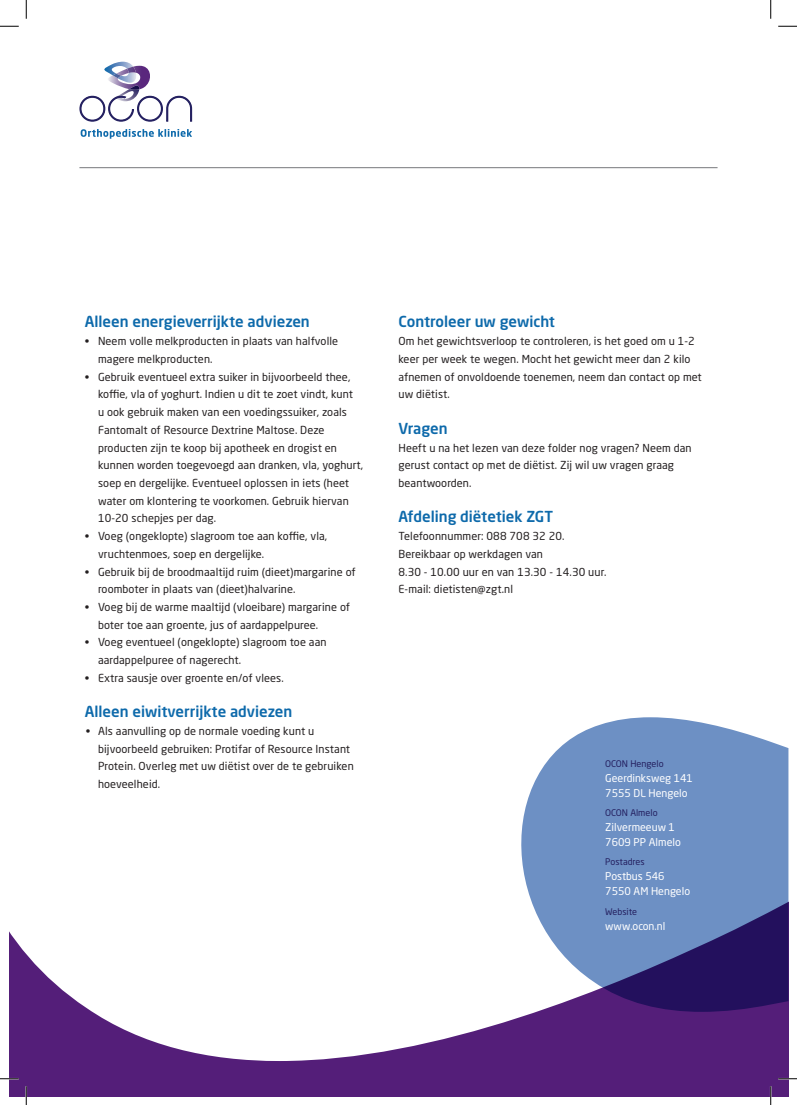
<style>
.page{position:relative;width:797px;height:1105px;background:#fff}
.page>*{position:absolute;margin:0;border:0;box-sizing:border-box;transform-origin:0 0}
.PLATTE_TEKST{font:500 15px "Neo Sans Std";color:#0e6aab}
.PLATTE_TEKST-2{font:11px/17.8px "Neo Sans Std";letter-spacing:.01em;color:#231f20}
.t1{font:10.62px "Neo Sans Std";color:#fff}
.t2{font:9px "Neo Sans Std";color:#252161}
</style>
<div class="page">
<div style="left:9px;top:764px;width:779px;height:332px;background:#541e79"></div>
<svg style="left:9px;top:764px;width:527px;height:297px;background:#efeaf2"></svg>
<svg style="left:520px;top:717px;width:268px;height:295px;background:#7389bb"></svg>
<hr style="left:79px;top:167px;width:638px;height:1px;background:#76787b">
<svg style="left:79px;top:62px;width:113px;height:60px"></svg>
<svg style="left:81px;top:129px;width:111px;height:10px"></svg>
<svg style="left:0;top:25px;width:19px;height:2px"></svg>
<svg style="left:778px;top:25px;width:19px;height:2px"></svg>
<svg style="left:0;top:1078px;width:19px;height:1px"></svg>
<svg style="left:778px;top:1078px;width:19px;height:1px"></svg>
<svg style="left:25px;top:0;width:2px;height:19px"></svg>
<svg style="left:25px;top:1086px;width:2px;height:19px"></svg>
<svg style="left:770px;top:0;width:1px;height:19px"></svg>
<svg style="left:770px;top:1086px;width:1px;height:19px"></svg>
<p class="PLATTE_TEKST" style="left:85px;top:312px;width:227px">Alleen energieverrijkte adviezen</p>
<p class="PLATTE_TEKST-2" style="left:85px;top:332px;width:255px">• Neem volle melkproducten in plaats van halfvolle</p>
<p class="PLATTE_TEKST-2" style="left:98px;top:350px;width:116px">magere melkproducten.</p>
<p class="PLATTE_TEKST-2" style="left:85px;top:368px;width:267px">• Gebruik eventueel extra suiker in bijvoorbeeld thee,</p>
<p class="PLATTE_TEKST-2" style="left:98px;top:385px;width:256px">koffie, vla of yoghurt. Indien u dit te zoet vindt, kunt</p>
<p class="PLATTE_TEKST-2" style="left:98px;top:403px;width:250px">u ook gebruik maken van een voedingssuiker, zoals</p>
<p class="PLATTE_TEKST-2" style="left:98px;top:421px;width:228px">Fantomalt of Resource Dextrine Maltose. Deze</p>
<p class="PLATTE_TEKST-2" style="left:98px;top:438px;width:240px">producten zijn te koop bij apotheek en drogist en</p>
<p class="PLATTE_TEKST-2" style="left:98px;top:456px;width:267px">kunnen worden toegevoegd aan dranken, vla, yoghurt,</p>
<p class="PLATTE_TEKST-2" style="left:98px;top:474px;width:252px">soep en dergelijke. Eventueel oplossen in iets (heet</p>
<p class="PLATTE_TEKST-2" style="left:98px;top:492px;width:252px">water om klontering te voorkomen. Gebruik hiervan</p>
<p class="PLATTE_TEKST-2" style="left:98px;top:509px;width:120px">10-20 schepjes per dag.</p>
<p class="PLATTE_TEKST-2" style="left:85px;top:527px;width:244px">• Voeg (ongeklopte) slagroom toe aan koffie, vla,</p>
<p class="PLATTE_TEKST-2" style="left:98px;top:545px;width:168px">vruchtenmoes, soep en dergelijke.</p>
<p class="PLATTE_TEKST-2" style="left:85px;top:562px;width:272px">• Gebruik bij de broodmaaltijd ruim (dieet)margarine of</p>
<p class="PLATTE_TEKST-2" style="left:98px;top:580px;width:199px">roomboter in plaats van (dieet)halvarine.</p>
<p class="PLATTE_TEKST-2" style="left:85px;top:598px;width:267px">• Voeg bij de warme maaltijd (vloeibare) margarine of</p>
<p class="PLATTE_TEKST-2" style="left:98px;top:616px;width:222px">boter toe aan groente, jus of aardappelpuree.</p>
<p class="PLATTE_TEKST-2" style="left:85px;top:633px;width:243px">• Voeg eventueel (ongeklopte) slagroom toe aan</p>
<p class="PLATTE_TEKST-2" style="left:98px;top:651px;width:145px">aardappelpuree of nagerecht.</p>
<p class="PLATTE_TEKST-2" style="left:85px;top:669px;width:200px">• Extra sausje over groente en/of vlees.</p>
<p class="PLATTE_TEKST" style="left:85px;top:702px;width:209px">Alleen eiwitverrijkte adviezen</p>
<p class="PLATTE_TEKST-2" style="left:86px;top:722px;width:230px">• Als aanvulling op de normale voeding kunt u</p>
<p class="PLATTE_TEKST-2" style="left:98px;top:740px;width:257px">bijvoorbeeld gebruiken: Protifar of Resource Instant<br>Protein. Overleg met uw diëtist over de te gebruiken hoeveelheid.</p>
<p class="PLATTE_TEKST" style="left:398px;top:312px;width:158px">Controleer uw gewicht</p>
<p class="PLATTE_TEKST-2" style="left:398px;top:332px;width:305px">Om het gewichtsverloop te controleren, is het goed om u 1-2 keer per week te wegen. Mocht het gewicht meer dan 2 kilo afnemen of onvoldoende toenemen, neem dan contact op met uw diëtist.</p>
<p class="PLATTE_TEKST" style="left:398px;top:419px;width:51px">Vragen</p>
<p class="PLATTE_TEKST-2" style="left:398px;top:438px;width:295px">Heeft u na het lezen van deze folder nog vragen? Neem dan gerust contact op met de diëtist. Zij wil uw vragen graag beantwoorden.</p>
<p class="PLATTE_TEKST" style="left:398px;top:507px;width:156px">Afdeling diëtetiek ZGT</p>
<p class="PLATTE_TEKST-2" style="left:398px;top:527px;width:168px">Telefoonnummer: 088 708 32 20.</p>
<p class="PLATTE_TEKST-2" style="left:398px;top:545px;width:146px">Bereikbaar op werkdagen van</p>
<p class="PLATTE_TEKST-2" style="left:398px;top:562px;width:209px">8.30 - 10.00 uur en van 13.30 - 14.30 uur.</p>
<p class="PLATTE_TEKST-2" style="left:398px;top:580px;width:116px">E-mail: dietisten@zgt.nl</p>
<p class="t2" style="left:605px;top:758px;width:60px">OCON Hengelo</p>
<p class="t1" style="left:605px;top:771px;width:89px">Geerdinksweg 141</p>
<p class="t1" style="left:605px;top:786px;width:84px">7555 DL Hengelo</p>
<p class="t2" style="left:605px;top:807px;width:54px">OCON Almelo</p>
<p class="t1" style="left:605px;top:821px;width:71px">Zilvermeeuw 1</p>
<p class="t1" style="left:605px;top:836px;width:77px">7609 PP Almelo</p>
<p class="t2" style="left:605px;top:857px;width:41px">Postadres</p>
<p class="t1" style="left:605px;top:870px;width:61px">Postbus 546</p>
<p class="t1" style="left:605px;top:885px;width:86px">7550 AM Hengelo</p>
<p class="t2" style="left:605px;top:906px;width:33px">Website</p>
<p class="t1" style="left:605px;top:919px;width:62px">www.ocon.nl</p>
</div>
